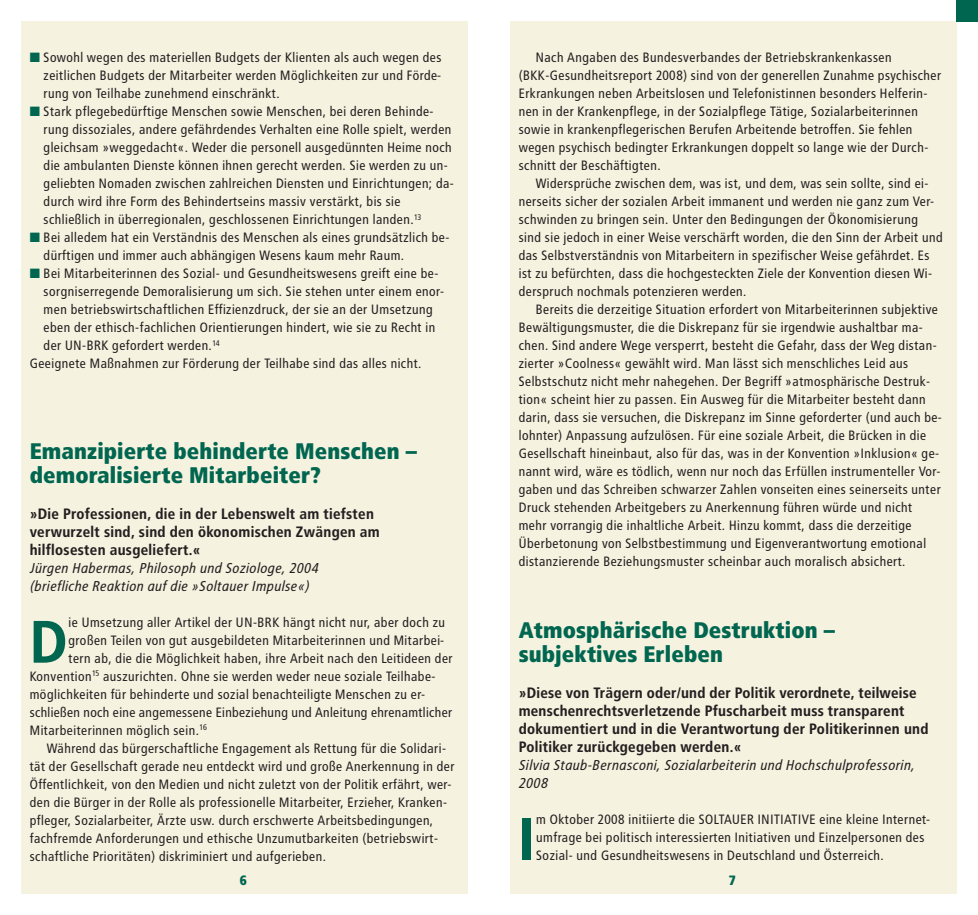
<style>
.page{position:relative;width:978px;height:915px;background:#fff}
.page>*{position:absolute;margin:0;border:0;box-sizing:border-box;transform-origin:0 0}
.t1{font:700 59.7px "Transit";color:#00664f}
.t2{font:900 22.5px/24px "Transit";color:#00664f}
.t3{font:700 15px/18px "Transit";color:#231f20}
.t4{font:italic 14.25px/18px "Transit";color:#231f20}
.t5{font:13.5px/18px "Transit";color:#231f20}
.t6{font:900 13.5px "Transit";color:#00664f}
.s1{color:#00664f}
</style>
<div class="page">
<div style="left:21px;top:21px;width:447px;height:872px;background:#f5f2e0"></div>
<div style="left:510px;top:21px;width:447px;height:872px;background:#f5f2e0"></div>
<div style="left:957px;top:0;width:21px;height:21px;background:#00664f"></div>
<p class="t5" style="left:519px;top:49px;width:424px;text-indent:17px">Nach Angaben des Bundesverbandes der Betriebskrankenkassen (BKK-Gesundheitsreport 2008) sind von der generellen Zunahme psychischer Erkrankungen neben Arbeitslosen und Telefonistinnen besonders Helferin&shy;nen in der Krankenpflege, in der Sozialpflege Tätige, Sozialarbeiterinnen sowie in krankenpflegerischen Berufen Arbeitende betroffen. Sie fehlen wegen psychisch bedingter Erkrankungen doppelt so lange wie der Durch&shy;schnitt der Beschäftigten.</p>
<p class="t5" style="left:519px;top:175px;width:426px;text-indent:17px">Widersprüche zwischen dem, was ist, und dem, was sein sollte, sind ei&shy;nerseits sicher der sozialen Arbeit immanent und werden nie ganz zum Ver&shy;schwinden zu bringen sein. Unter den Bedingungen der Ökonomisierung sind sie jedoch in einer Weise verschärft worden, die den Sinn der Arbeit und das Selbstverständnis von Mitarbeitern in spezifischer Weise gefährdet. Es ist zu befürchten, dass die hochgesteckten Ziele der Konvention diesen Wi&shy;derspruch nochmals potenzieren werden.</p>
<p class="t5" style="left:519px;top:301px;width:425px;text-indent:17px">Bereits die derzeitige Situation erfordert von Mitarbeiterinnen subjektive Bewältigungsmuster, die die Diskrepanz für sie irgendwie aushaltbar ma&shy;chen. Sind andere Wege versperrt, besteht die Gefahr, dass der Weg distan&shy;zierter »Coolness« gewählt wird. Man lässt sich menschliches Leid aus Selbstschutz nicht mehr nahegehen. Der Begriff »atmosphärische Destruk&shy;tion« scheint hier zu passen. Ein Ausweg für die Mitarbeiter besteht dann darin, dass sie versuchen, die Diskrepanz im Sinne geforderter (und auch be&shy;lohnter) Anpassung aufzulösen. Für eine soziale Arbeit, die Brücken in die Gesellschaft hineinbaut, also für das, was in der Konvention »Inklusion« ge&shy;nannt wird, wäre es tödlich, wenn nur noch das Erfüllen instrumenteller Vor&shy;gaben und das Schreiben schwarzer Zahlen vonseiten eines seinerseits unter Druck stehenden Arbeitgebers zu Anerkennung führen würde und nicht mehr vorrangig die inhaltliche Arbeit. Hinzu kommt, dass die derzeitige Überbetonung von Selbstbestimmung und Eigenverantwortung emotional distanzierende Beziehungsmuster scheinbar auch moralisch absichert.</p>
<p class="t5" style="left:44px;top:50px;width:400px;text-align:justify;text-indent:-14px"><span class="s1">■</span> Sowohl wegen des materiellen Budgets der Klienten als auch wegen des zeitlichen Budgets der Mitarbeiter werden Möglichkeiten zur und Förde&shy;rung von Teilhabe zunehmend einschränkt.</p>
<p class="t5" style="left:44px;top:104px;width:412px;text-indent:-14px"><span class="s1">■</span> Stark pflegebedürftige Menschen sowie Menschen, bei deren Behinde&shy;rung dissoziales, andere gefährdendes Verhalten eine Rolle spielt, werden gleichsam »weggedacht«. Weder die personell ausgedünnten Heime noch die ambulanten Dienste können ihnen gerecht werden. Sie werden zu un&shy;geliebten Nomaden zwischen zahlreichen Diensten und Einrichtungen; da&shy;durch wird ihre Form des Behindertseins massiv verstärkt, bis sie schließlich in überregionalen, geschlossenen Einrichtungen landen.<sup>13</sup></p>
<p class="t5" style="left:44px;top:230px;width:408px;text-indent:-14px"><span class="s1">■</span> Bei alledem hat ein Verständnis des Menschen als eines grundsätzlich be&shy;dürftigen und immer auch abhängigen Wesens kaum mehr Raum.</p>
<p class="t5" style="left:30px;top:266px;width:411px"><span class="s1">■</span> Bei Mitarbeiterinnen des Sozial- und Gesundheitswesens greift eine be-</p>
<p class="t5" style="left:44px;top:284px;width:402px">sorgniserregende Demoralisierung um sich. Sie stehen unter einem enor-</p>
<p class="t5" style="left:44px;top:302px;width:391px">men betriebswirtschaftlichen Effizienzdruck, der sie an der Umsetzung</p>
<p class="t5" style="left:44px;top:320px;width:394px">eben der ethisch-fachlichen Orientierungen hindert, wie sie zu Recht in</p>
<p class="t5" style="left:44px;top:338px;width:178px">der UN-BRK gefordert werden.<sup>14</sup></p>
<p class="t5" style="left:30px;top:356px;width:394px">Geeignete Maßnahmen zur Förderung der Teilhabe sind das alles nicht.</p>
<h2 class="t2" style="left:30px;top:440px;width:389px">Emanzipierte behinderte Menschen – demoralisierte Mitarbeiter?</h2>
<p class="t3" style="left:30px;top:505px;width:352px">»Die Professionen, die in der Lebenswelt am tiefsten verwurzelt sind, sind den ökonomischen Zwängen am hilflosesten ausgeliefert.«</p>
<p class="t4" style="left:30px;top:559px;width:291px">Jürgen Habermas, Philosoph und Soziologe, 2004 (briefliche Reaktion auf die »Soltauer Impulse«)</p>
<h1 class="t1" style="left:30px;top:617px;width:40px">D</h1>
<p class="t5" style="left:69px;top:614px;width:378px">ie Umsetzung aller Artikel der UN-BRK hängt nicht nur, aber doch zu</p>
<h2 class="t2" style="left:519px;top:620px;width:318px">Atmosphärische Destruktion – subjektives Erleben</h2>
<p class="t3" style="left:519px;top:685px;width:412px">»Diese von Trägern oder/und der Politik verordnete, teilweise menschenrechtsverletzende Pfuscharbeit muss transparent dokumentiert und in die Verantwortung der Politikerinnen und Politiker zurückgegeben werden.«</p>
<p class="t4" style="left:519px;top:757px;width:398px">Silvia Staub-Bernasconi, Sozialarbeiterin und Hochschulprofessorin,<br>2008</p>
<h1 class="t1" style="left:519px;top:815px;width:19px">I</h1>
<p class="t5" style="left:536px;top:811px;width:396px">m Oktober 2008 initiierte die SOLTAUER INITIATIVE eine kleine Internet&shy;umfrage bei politisch interessierten Initiativen und Einzelpersonen des<br>Sozial- und Gesundheitswesens in Deutschland und Österreich.</p>
<p class="t5" style="left:69px;top:632px;width:377px">großen Teilen von gut ausgebildeten Mitarbeiterinnen und Mitarbei-</p>
<p class="t5" style="left:69px;top:650px;width:386px">tern ab, die die Möglichkeit haben, ihre Arbeit nach den Leitideen der</p>
<p class="t5" style="left:30px;top:668px;width:408px">Konvention<sup>15</sup> auszurichten. Ohne sie werden weder neue soziale Teilhabe-</p>
<p class="t5" style="left:30px;top:686px;width:397px">möglichkeiten für behinderte und sozial benachteiligte Menschen zu er-</p>
<p class="t5" style="left:30px;top:704px;width:425px">schließen noch eine angemessene Einbeziehung und Anleitung ehrenamtlicher</p>
<p class="t5" style="left:30px;top:722px;width:179px">Mitarbeiterinnen möglich sein.<sup>16</sup></p>
<p class="t5" style="left:47px;top:740px;width:401px">Während das bürgerschaftliche Engagement als Rettung für die Solidari-</p>
<p class="t5" style="left:30px;top:758px;width:427px">tät der Gesellschaft gerade neu entdeckt wird und große Anerkennung in der</p>
<p class="t5" style="left:30px;top:776px;width:424px">Öffentlichkeit, von den Medien und nicht zuletzt von der Politik erfährt, wer-</p>
<p class="t5" style="left:30px;top:794px;width:419px">den die Bürger in der Rolle als professionelle Mitarbeiter, Erzieher, Kranken-</p>
<p class="t5" style="left:30px;top:812px;width:405px">pfleger, Sozialarbeiter, Ärzte usw. durch erschwerte Arbeitsbedingungen,</p>
<p class="t5" style="left:30px;top:830px;width:410px">fachfremde Anforderungen und ethische Unzumutbarkeiten (betriebswirt-</p>
<p class="t5" style="left:30px;top:848px;width:298px">schaftliche Prioritäten) diskriminiert und aufgerieben.</p>
<p class="t6" style="left:240px;top:874px;width:9px">6</p>
<p class="t6" style="left:729px;top:874px;width:9px">7</p>
</div>
